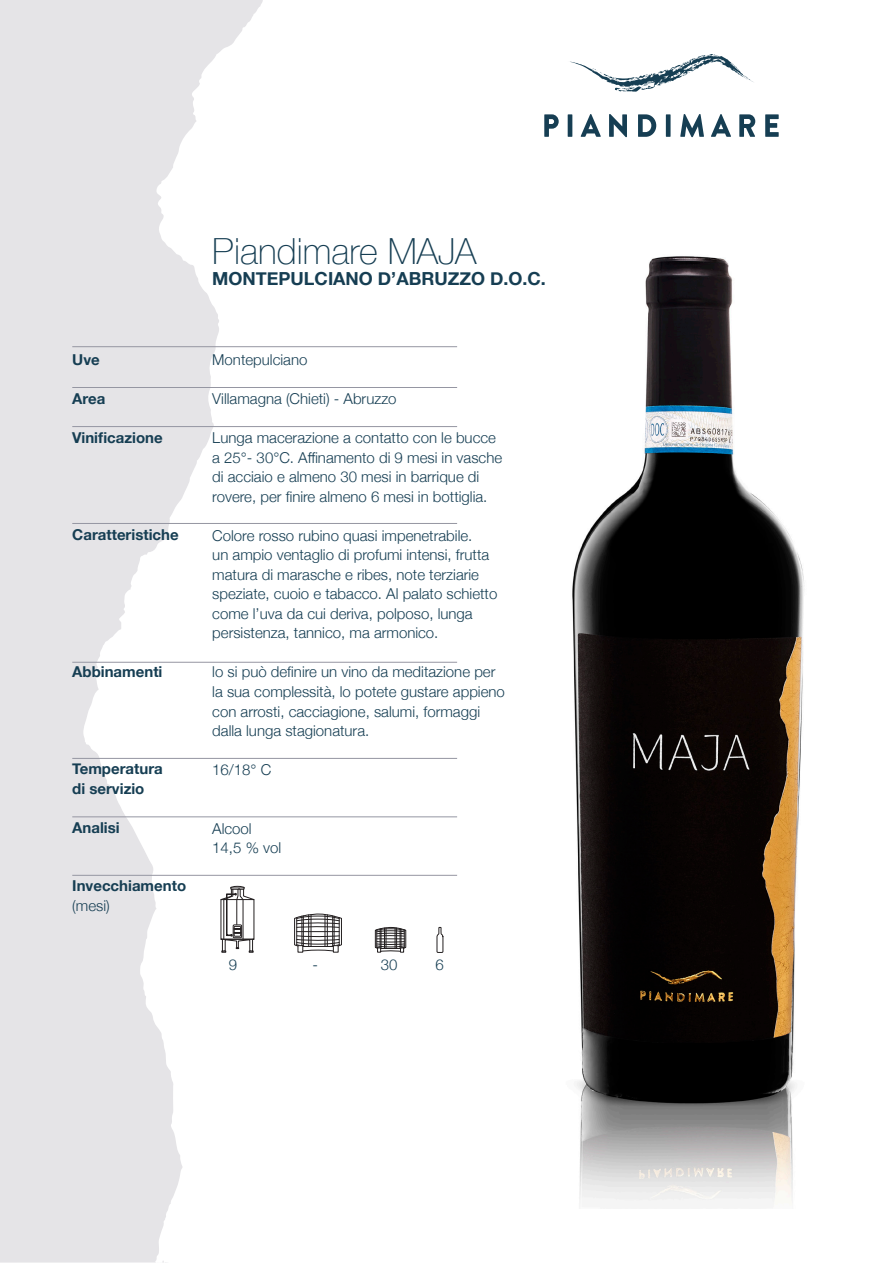
<style>
.page{position:relative;width:893px;height:1263px;background:#fff}
.page>*{position:absolute;margin:0;border:0;box-sizing:border-box;transform-origin:0 0}
.t1{font:100 36px "Helvetica Neue";color:#163e53}
.t2{font:700 18px "Helvetica Neue";color:#163e53}
.t3{font:300 15px/19.5px "Helvetica Neue";color:#163e53}
.t4{font:700 15px/19.5px "Helvetica Neue";color:#163e53}
.s1{font-weight:300}
</style>
<div class="page">
<svg style="left:0;top:0;width:263px;height:1263px;fill:#e5e4e7"></svg>
<svg style="left:544px;top:54px;width:235px;height:83px"></svg>
<img style="left:572px;top:256px;width:232px;height:948px">
<div style="left:217px;top:884px;width:243px;height:71px;background:#fff"></div>
<svg style="left:437px;top:927px;width:6px;height:26px"></svg>
<svg style="left:294px;top:914px;width:48px;height:38px"></svg>
<hr style="left:303px;top:916px;width:1px;height:30px;background:#231f20">
<hr style="left:308px;top:915px;width:1px;height:31px;background:#231f20">
<hr style="left:311px;top:914px;width:1px;height:32px;background:#231f20">
<hr style="left:334px;top:916px;width:1px;height:30px;background:#231f20">
<hr style="left:332px;top:916px;width:1px;height:30px;background:#231f20">
<hr style="left:327px;top:915px;width:1px;height:31px;background:#231f20">
<hr style="left:325px;top:914px;width:1px;height:32px;background:#231f20">
<svg style="left:375px;top:927px;width:31px;height:25px"></svg>
<svg style="left:214px;top:886px;width:40px;height:66px"></svg>
<hr style="left:72px;top:346px;width:385px;height:1px;background:#9596a2">
<hr style="left:72px;top:387px;width:385px;height:1px;background:#9596a2">
<hr style="left:72px;top:426px;width:385px;height:1px;background:#9596a2">
<hr style="left:72px;top:523px;width:385px;height:1px;background:#9596a2">
<hr style="left:72px;top:662px;width:385px;height:1px;background:#9596a2">
<hr style="left:72px;top:758px;width:385px;height:1px;background:#9596a2">
<hr style="left:72px;top:816px;width:385px;height:1px;background:#9596a2">
<hr style="left:72px;top:875px;width:385px;height:1px;background:#9596a2">
<p class="t1" style="left:212px;top:223px;width:266px">Piandimare MAJA</p>
<p class="t2" style="left:212px;top:264px;width:335px">MONTEPULCIANO D’ABRUZZO D.O.C.</p>
<p class="t4" style="left:72px;top:350px;width:29px">Uve</p>
<p class="t4" style="left:72px;top:389px;width:35px">Area</p>
<p class="t4" style="left:72px;top:428px;width:92px">Vinificazione</p>
<p class="t4" style="left:72px;top:525px;width:108px">Caratteristiche</p>
<p class="t4" style="left:72px;top:662px;width:92px">Abbinamenti</p>
<p class="t4" style="left:72px;top:759px;width:92px">Temperatura</p>
<p class="t4" style="left:72px;top:779px;width:74px">di servizio</p>
<p class="t4" style="left:72px;top:818px;width:49px">Analisi</p>
<p class="t4" style="left:72px;top:876px;width:115px">Invecchiamento <span class="s1">(mesi)</span></p>
<p class="t3" style="left:212px;top:349px;width:97px">Montepulciano</p>
<p class="t3" style="left:212px;top:388px;width:186px">Villamagna (Chieti) - Abruzzo</p>
<p class="t3" style="left:212px;top:427px;width:291px">Lunga macerazione a contatto con le bucce a 25°- 30°C. Affinamento di 9 mesi in vasche di acciaio e almeno 30 mesi in barrique di rovere, per finire almeno 6 mesi in bottiglia.</p>
<p class="t3" style="left:212px;top:525px;width:287px">Colore rosso rubino quasi impenetrabile.<br>un ampio ventaglio di profumi intensi, frutta matura di marasche e ribes, note terziarie speziate, cuoio e tabacco. Al palato schietto come l’uva da cui deriva, polposo, lunga persistenza, tannico, ma armonico.</p>
<p class="t3" style="left:212px;top:661px;width:294px">lo si può definire un vino da meditazione per la sua complessità, lo potete gustare appieno con arrosti, cacciagione, salumi, formaggi dalla lunga stagionatura.</p>
<p class="t3" style="left:212px;top:759px;width:61px">16/18° C</p>
<p class="t3" style="left:212px;top:817px;width:41px">Alcool</p>
<p class="t3" style="left:212px;top:837px;width:70px">14,5 % vol</p>
<p class="t3" style="left:229px;top:954px;width:10px">9</p>
<p class="t3" style="left:312px;top:954px;width:7px">-</p>
<p class="t3" style="left:381px;top:954px;width:18px">30</p>
<p class="t3" style="left:435px;top:954px;width:10px">6</p>
</div>
